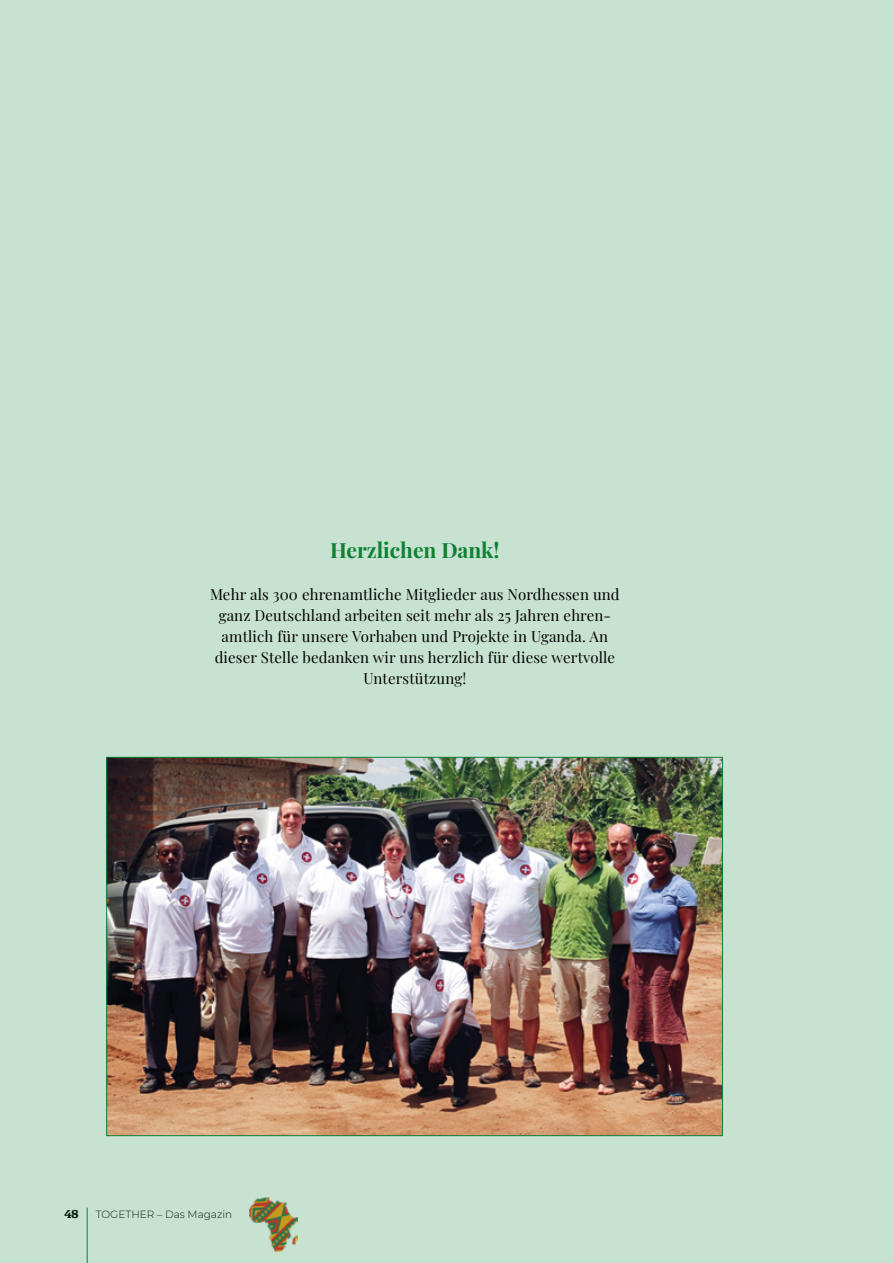
<style>
.page{position:relative;width:893px;height:1263px;background:#c7e2d0}
.page>*{position:absolute;margin:0;border:0;box-sizing:border-box;transform-origin:0 0}
.t1{font:700 21px "Playfair Display";color:#0d8134}
.t2{font:15px/21px "Playfair Display";letter-spacing:.01em;color:#000;text-align:center}
.t3{font:600 12px "Jubilat";color:#000}
.t4{font:300 10.5px "Montserrat";color:#000}
</style>
<div class="page">
<img style="left:108px;top:759px;width:613px;height:375px">
<h1 class="t1" style="left:330px;top:534px;width:171px">Herzlichen Dank!</h1>
<p class="t2" style="left:210px;top:583px;width:411px">Mehr als 300 ehrenamtliche Mitglieder aus Nordhessen und ganz Deutschland arbeiten seit mehr als 25 Jahren ehren&shy;amtlich für unsere Vorhaben und Projekte in Uganda. An dieser Stelle bedanken wir uns herzlich für diese wertvolle Unterstützung!</p>
<p class="t3" style="left:64px;top:1206px;width:16px">48</p>
<p class="t4" style="left:96px;top:1207px;width:138px">TOGETHER – Das Magazin</p>
</div>
